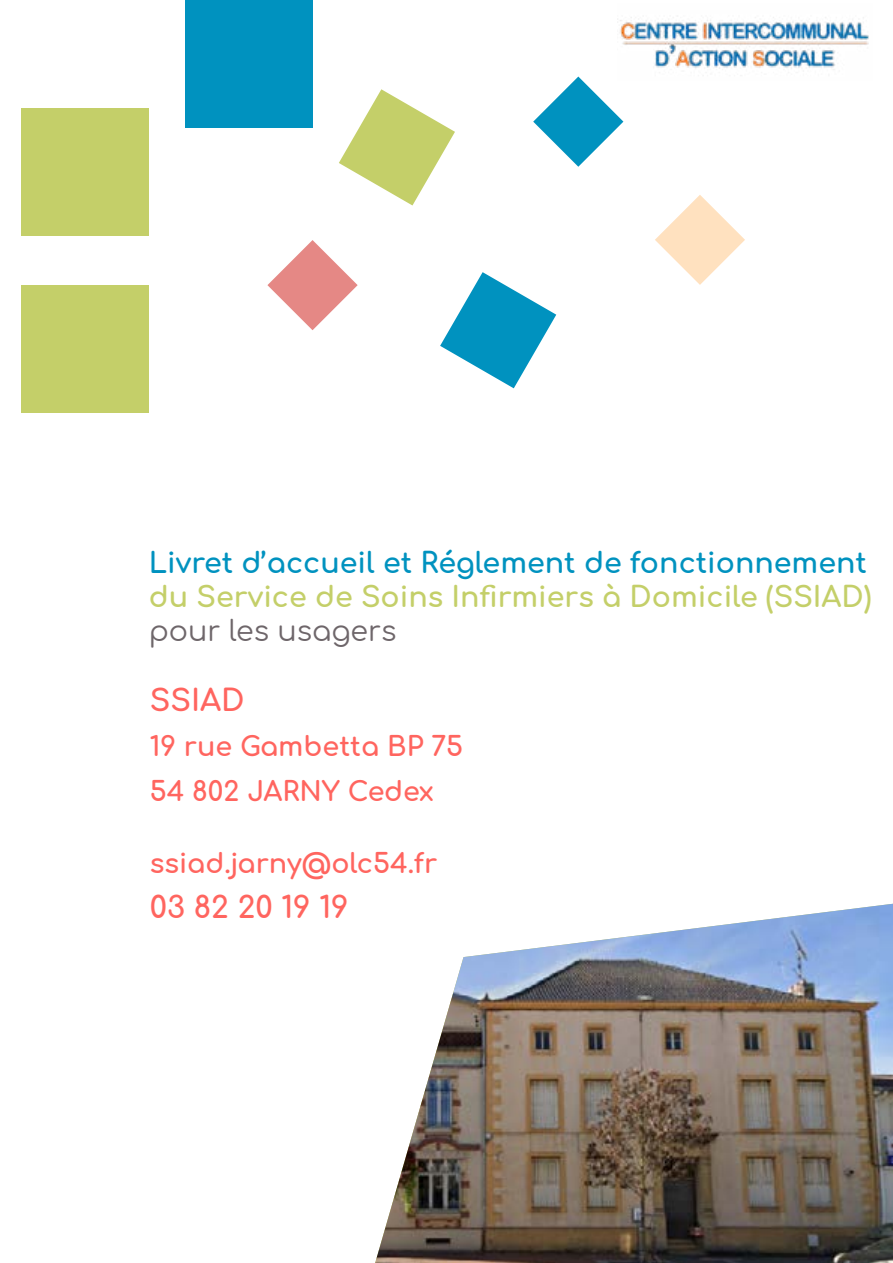
<style>
.page{position:relative;width:893px;height:1263px;background:#fff}
.page>*{position:absolute;margin:0;border:0;box-sizing:border-box;transform-origin:0 0}
.t1{font:30px "Comfortaa";color:#ff655f}
.t2{font:28.5px "Comfortaa";color:#0092bf}
.t3{font:28.5px "Comfortaa";color:#c4cf69}
.t4{font:28.5px "Comfortaa";color:#6e666a}
.t5{font:27px/45px "Comfortaa";color:#ff655f}
</style>
<div class="page">
<div style="left:21px;top:285px;width:128px;height:127px;background:#c4cf69"></div>
<div style="left:21px;top:108px;width:128px;height:128px;background:#c4cf69"></div>
<div style="left:185px;top:0;width:128px;height:128px;background:#0092bf"></div>
<svg style="left:339px;top:89px;width:116px;height:116px"></svg>
<svg style="left:440px;top:272px;width:116px;height:116px"></svg>
<svg style="left:533px;top:77px;width:90px;height:90px"></svg>
<svg style="left:655px;top:195px;width:90px;height:90px"></svg>
<svg style="left:267px;top:240px;width:91px;height:90px"></svg>
<img style="left:375px;top:904px;width:518px;height:359px">
<img style="left:617px;top:17px;width:252px;height:63px">
<p class="t2" style="left:149px;top:537px;width:720px">Livret d’accueil et Réglement de fonctionnement</p>
<p class="t3" style="left:149px;top:571px;width:724px">du Service de Soins Infirmiers à Domicile (SSIAD)</p>
<p class="t4" style="left:149px;top:605px;width:249px">pour les usagers</p>
<p class="t1" style="left:150px;top:673px;width:96px">SSIAD</p>
<p class="t5" style="left:150px;top:720px;width:315px">19 rue Gambetta BP 75<br>54 802 JARNY Cedex</p>
<p class="t5" style="left:150px;top:837px;width:289px">ssiad.jarny@olc54.fr</p>
<p class="t1" style="left:150px;top:880px;width:200px">03 82 20 19 19</p>
</div>
